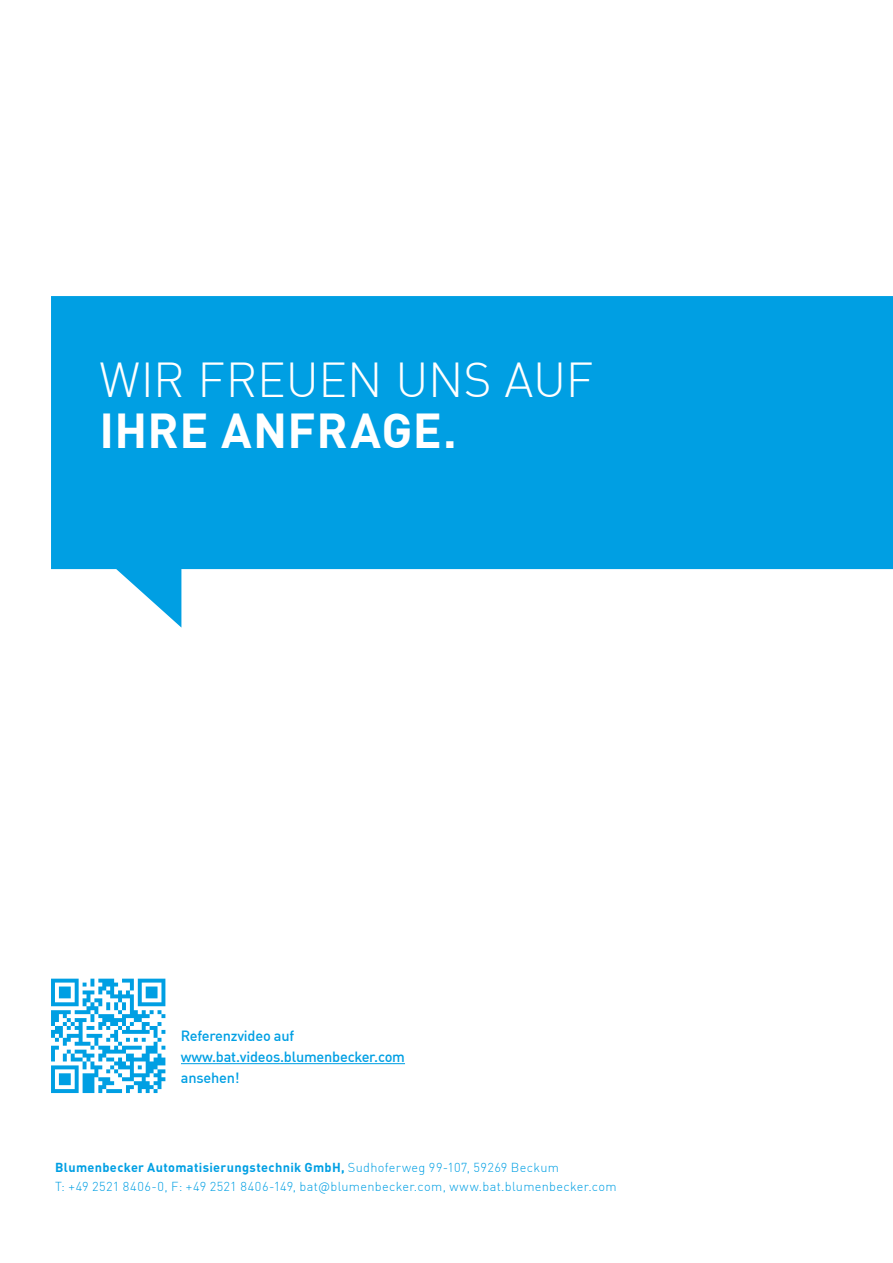
<style>
.page{position:relative;width:893px;height:1263px;background:#fff}
.page>*{position:absolute;margin:0;border:0;box-sizing:border-box;transform-origin:0 0}
.t1{font:300 48px "Blumenbecker DIN Pro";letter-spacing:-.005em;color:#fff}
.t2{font:700 48px "Blumenbecker DIN Pro";letter-spacing:.01em;color:#fff}
.t3{font:500 14.55px/21px "Blumenbecker DIN Pro";letter-spacing:-.015em;color:#009fe3}
.t4{font:300 12.75px/19.5px "Blumenbecker DIN Pro";letter-spacing:.025em;color:#009fe3}
.s1{font-weight:700}
</style>
<div class="page">
<hr style="left:892px;top:998px;width:1px;height:195px;background:#e3e6e8">
<svg style="left:51px;top:296px;width:842px;height:332px;fill:#009fe3"></svg>
<svg style="left:51px;top:979px;width:114px;height:114px"></svg>
<hr style="left:181px;top:1063px;width:224px;height:1px;background:#009fe3">
<h1 class="t1" style="left:99px;top:342px;width:495px">WIR FREUEN UNS AUF</h1>
<h1 class="t2" style="left:99px;top:391px;width:359px">IHRE ANFRAGE.</h1>
<p class="t3" style="left:181px;top:1024px;width:226px">Referenzvideo auf www.bat.videos.blumenbecker.com ansehen!</p>
<p class="t4" style="left:55px;top:1156px;width:563px"><span class="s1">Blumenbecker Automatisierungstechnik GmbH,</span> Sudhoferweg 99-107, 59269 Beckum<br>T: +49 2521 8406-0, F: +49 2521 8406-149, bat@blumenbecker.com, www.bat.blumenbecker.com</p>
</div>
